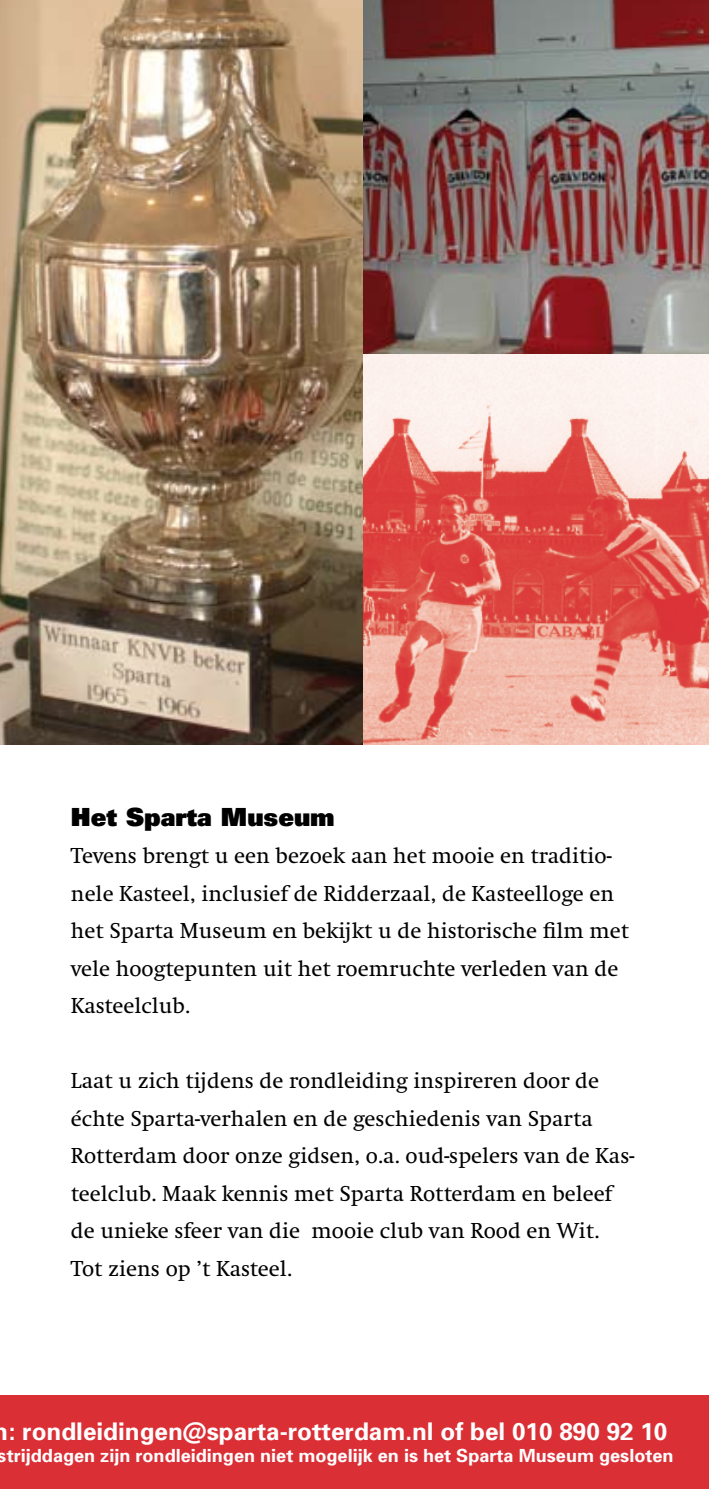
<style>
.page{position:relative;width:709px;height:1489px;background:#fff}
.page>*{position:absolute;margin:0;border:0;box-sizing:border-box;transform-origin:0 0}
.t1{font:900 25px "Univers";color:#000}
.t2{font:700 24.25px "Univers";color:#fff}
.t3{font:22.5px/37.5px "Swift";color:#000}
.t4{font:700 18px "Univers";color:#fff}
</style>
<div class="page">
<img style="left:363px;top:0;width:346px;height:354px">
<img style="left:363px;top:354px;width:346px;height:390px">
<div style="left:0;top:1394px;width:709px;height:94px;background:#db2f36"></div>
<img style="left:0;top:0;width:363px;height:744px">
<p class="t1" style="left:71px;top:800px;width:265px">Het Sparta Museum</p>
<p class="t3" style="left:71px;top:837px;width:560px">Tevens brengt u een bezoek aan het mooie en traditio&shy;nele Kasteel, inclusief de Ridderzaal, de Kasteelloge en het Sparta Museum en bekijkt u de historische film met vele hoogtepunten uit het roemruchte verleden van de Kasteelclub.</p>
<p class="t3" style="left:71px;top:1062px;width:565px">Laat u zich tijdens de rondleiding inspireren door de échte Sparta-verhalen en de geschiedenis van Sparta Rotterdam door onze gidsen, o.a. oud-spelers van de Kas&shy;teelclub. Maak kennis met Sparta Rotterdam en beleef de unieke sfeer van die mooie club van Rood en Wit.<br>Tot ziens op ’t Kasteel.</p>
<p class="t2" style="left:-6px;top:1415px;width:675px">n: rondleidingen@sparta-rotterdam.nl of bel 010 890 92 10</p>
<p class="t4" style="left:-2px;top:1443px;width:677px">strijddagen zijn rondleidingen niet mogelijk en is het Sparta Museum gesloten</p>
</div>
